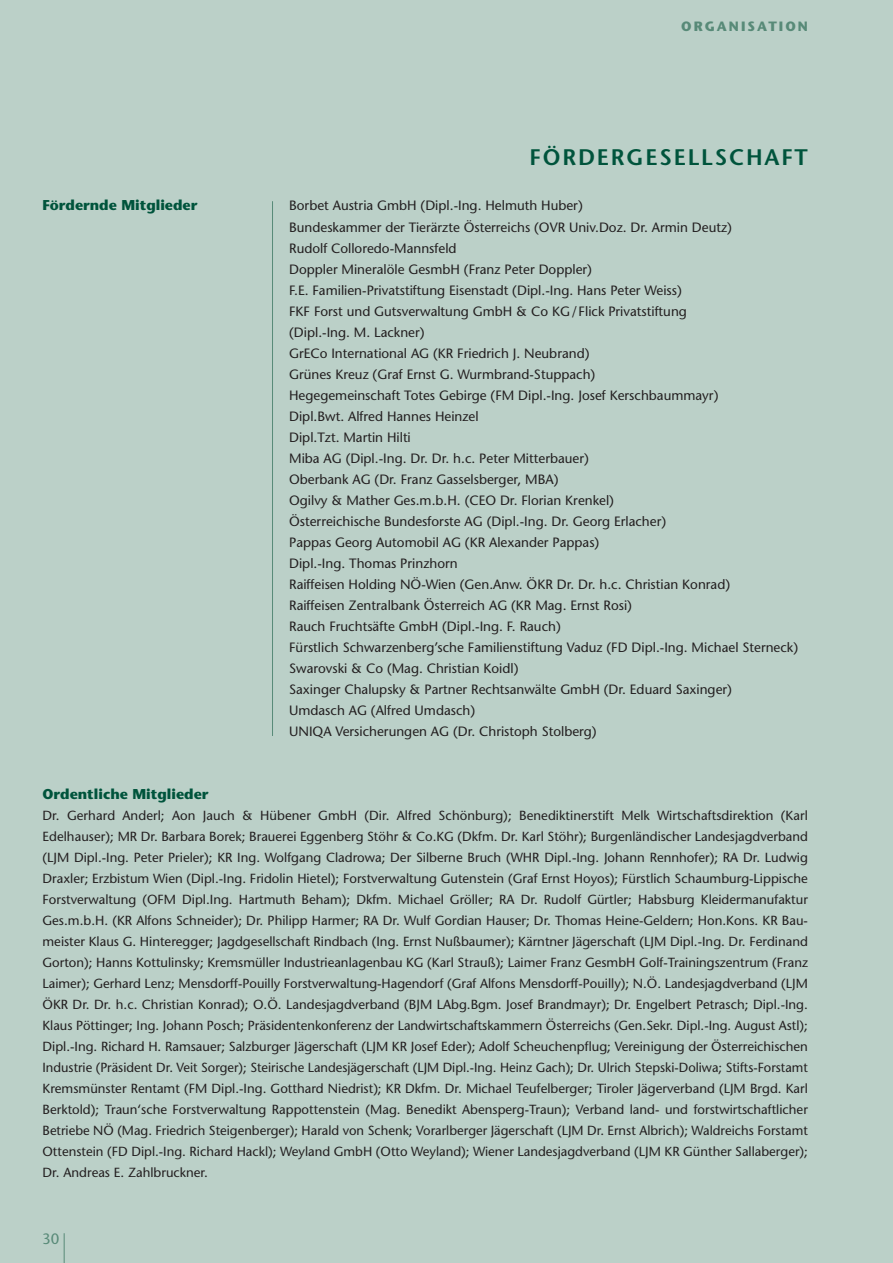
<style>
.page{position:relative;width:893px;height:1263px;background:#bbd0c8}
.page>*{position:absolute;margin:0;border:0;box-sizing:border-box;transform-origin:0 0}
.t1{font:600 22.5px "Stone Sans Std";letter-spacing:.08em;color:#00543c}
.t2{font:15px "Stone Sans Std Medium 2";color:#588a78}
.t3{font:14.25px "Stone Sans Std Bold 2";color:#00543c}
.t4{font:13.5px/21px "Stone Sans Std Medium 2";color:#231f20}
.t5{font:13.5px "Stone Sans Std Bold 2";letter-spacing:.15em;color:#588a78}
.t6{font:13.2px/21px "Stone Sans Std Medium 2";color:#231f20;text-align:justify}
</style>
<div class="page">
<hr style="left:64px;top:1233px;width:1px;height:30px;background:#588a78">
<hr style="left:272px;top:201px;width:1px;height:535px;background:#588a78">
<p class="t3" style="left:43px;top:197px;width:156px">Fördernde Mitglieder</p>
<p class="t5" style="left:681px;top:18px;width:128px">ORGANISATION</p>
<p class="t1" style="left:530px;top:144px;width:202px">FÖRDERGESELLSCH</p>
<p class="t1" style="left:764px;top:144px;width:45px">AFT</p>
<p class="t4" style="left:289px;top:195px;width:510px">Borbet Austria GmbH (Dipl.-Ing. Helmuth Huber)<br>Bundeskammer der Tierärzte Österreichs (OVR Univ.Doz. Dr. Armin Deutz)<br>Rudolf Colloredo-Mannsfeld<br>Doppler Mineralöle GesmbH (Franz Peter Doppler)<br>F.E. Familien-Privatstiftung Eisenstadt (Dipl.-Ing. Hans Peter Weiss)<br>FKF Forst und Gutsverwaltung GmbH &amp; Co KG/ Flick Privatstiftung<br>(Dipl.-Ing. M. Lackner)<br>GrECo International AG (KR Friedrich J. Neubrand)<br>Grünes Kreuz (Graf Ernst G. Wurmbrand-Stuppach)<br>Hegegemeinschaft Totes Gebirge (FM Dipl.-Ing. Josef Kerschbaummayr)<br>Dipl.Bwt. Alfred Hannes Heinzel<br>Dipl.Tzt. Martin Hilti<br>Miba AG (Dipl.-Ing. Dr. Dr. h.c. Peter Mitterbauer)<br>Oberbank AG (Dr. Franz Gasselsberger, MBA)<br>Ogilvy &amp; Mather Ges.m.b.H. (CEO Dr. Florian Krenkel)<br>Österreichische Bundesforste AG (Dipl.-Ing. Dr. Georg Erlacher)<br>Pappas Georg Automobil AG (KR Alexander Pappas)<br>Dipl.-Ing. Thomas Prinzhorn<br>Raiffeisen Holding NÖ-Wien (Gen.Anw. ÖKR Dr. Dr. h.c. Christian Konrad)<br>Raiffeisen Zentralbank Österreich AG (KR Mag. Ernst Rosi)<br>Rauch Fruchtsäfte GmbH (Dipl.-Ing. F. Rauch)<br>Fürstlich Schwarzenberg’sche Familienstiftung Vaduz (FD Dipl.-Ing. Michael Sterneck)<br>Swarovski &amp; Co (Mag. Christian Koidl)<br>Saxinger Chalupsky &amp; Partner Rechtsanwälte GmbH (Dr. Eduard Saxinger)<br>Umdasch AG (Alfred Umdasch)<br>UNIQA Versicherungen AG (Dr. Christoph Stolberg)</p>
<p class="t3" style="left:43px;top:785px;width:167px">Ordentliche Mitglieder</p>
<p class="t6" style="left:43px;top:804px;width:767px">Dr. Gerhard Anderl; Aon Jauch &amp; Hübener GmbH (Dir. Alfred Schönburg); Benediktinerstift Melk Wirtschaftsdirektion (Karl Edelhauser); MR Dr. Barbara Borek; Brauerei Eggenberg Stöhr &amp; Co.KG (Dkfm. Dr. Karl Stöhr); Burgenländischer Landesjagdverband (LJM Dipl.-Ing. Peter Prieler); KR Ing. Wolfgang Cladrowa; Der Silberne Bruch (WHR Dipl.-Ing. Johann Rennhofer); RA Dr. Ludwig Draxler; Erzbistum Wien (Dipl.-Ing. Fridolin Hietel); Forstverwaltung Gutenstein (Graf Ernst Hoyos); Fürstlich Schaumburg-Lippische Forstverwaltung (OFM Dipl.Ing. Hartmuth Beham); Dkfm. Michael Gröller; RA Dr. Rudolf Gürtler; Habsburg Kleidermanufaktur Ges.m.b.H. (KR Alfons Schneider); Dr. Philipp Harmer; RA Dr. Wulf Gordian Hauser; Dr. Thomas Heine-Geldern; Hon.Kons. KR Bau&shy;meister Klaus G. Hinteregger; Jagdgesellschaft Rindbach (Ing. Ernst Nußbaumer); Kärntner Jägerschaft (LJM Dipl.-Ing. Dr. Ferdinand Gorton); Hanns Kottulinsky; Kremsmüller Industrieanlagenbau KG (Karl Strauß); Laimer Franz GesmbH Golf-Trainingszentrum (Franz Laimer); Gerhard Lenz; Mensdorff-Pouilly Forstverwaltung-Hagendorf (Graf Alfons Mensdorff-Pouilly); N.Ö. Landesjagdverband (LJM ÖKR Dr. Dr. h.c. Christian Konrad); O.Ö. Landesjagdverband (BJM LAbg.Bgm. Josef Brandmayr); Dr. Engelbert Petrasch; Dipl.-Ing.<br>Klaus Pöttinger; Ing. Johann Posch; Präsidentenkonferenz der Landwirtschaftskammern Österreichs (Gen.Sekr. Dipl.-Ing. August Astl); Dipl.-Ing. Richard H. Ramsauer; Salzburger Jägerschaft (LJM KR Josef Eder); Adolf Scheuchenpflug; Vereinigung der Österreichischen Industrie (Präsident Dr. Veit Sorger); Steirische Landesjägerschaft (LJM Dipl.-Ing. Heinz Gach); Dr. Ulrich Stepski-Doliwa; Stifts-Forstamt Kremsmünster Rentamt (FM Dipl.-Ing. Gotthard Niedrist); KR Dkfm. Dr. Michael Teufelberger; Tiroler Jägerverband (LJM Brgd. Karl Berktold); Traun‘sche Forstverwaltung Rappottenstein (Mag. Benedikt Abensperg-Traun); Verband land- und forstwirtschaftlicher Betriebe NÖ (Mag. Friedrich Steigenberger); Harald von Schenk; Vorarlberger Jägerschaft (LJM Dr. Ernst Albrich); Waldreichs Forstamt Ottenstein (FD Dipl.-Ing. Richard Hackl); Weyland GmbH (Otto Weyland); Wiener Landesjagdverband (LJM KR Günther Sallaberger); Dr. Andreas E. Zahlbruckner.</p>
<p class="t2" style="left:42px;top:1229px;width:19px">30</p>
</div>
